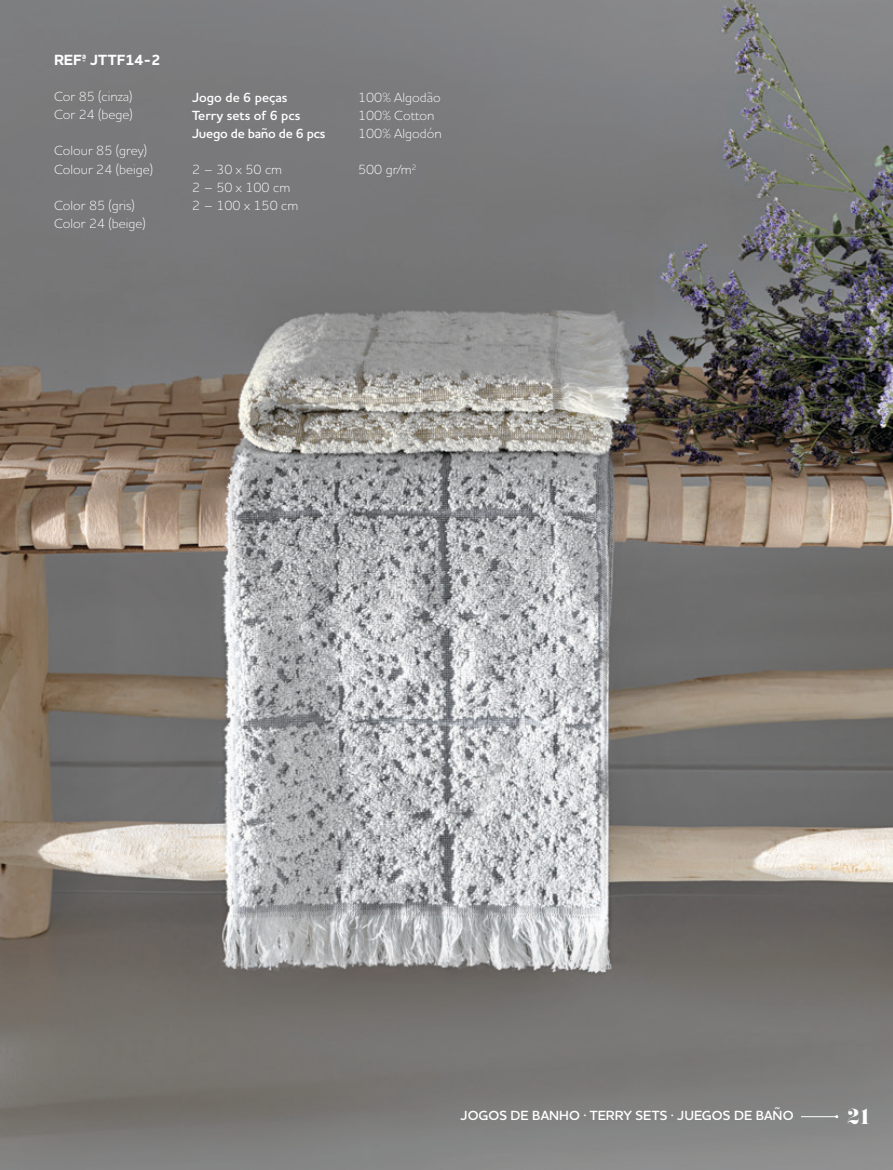
<style>
.page{position:relative;width:893px;height:1170px;background:#fff}
.page>*{position:absolute;margin:0;border:0;box-sizing:border-box;transform-origin:0 0}
.t1{font:21px "Pistilli";color:#fff}
.t2{font:700 15px "Houschka Pro";color:#fff}
.t3{font:300 13.5px/18px "Houschka Pro";color:#fff}
.t4{font:600 13.5px/18px "Houschka Pro";color:#fff}
</style>
<div class="page">
<img style="left:0;top:0;width:893px;height:1169px">
<hr style="left:801px;top:1116px;width:36px;height:1px;background:#fff">
<svg style="left:835px;top:1114px;width:4px;height:4px"></svg>
<p class="t2" style="left:54px;top:51px;width:108px">REFª JTTF14-2</p>
<p class="t3" style="left:54px;top:88px;width:80px">Cor 85 (cinza)<br>Cor 24 (bege)</p>
<p class="t3" style="left:54px;top:142px;width:101px">Colour 85 (grey)<br>Colour 24 (beige)</p>
<p class="t3" style="left:54px;top:196px;width:93px">Color 85 (gris)<br>Color 24 (beige)</p>
<p class="t4" style="left:192px;top:89px;width:135px">Jogo de 6 peças<br>Terry sets of 6 pcs<br>Juego de baño de 6 pcs</p>
<p class="t3" style="left:192px;top:160px;width:108px">2 – 30 x 50 cm<br>2 – 50 x 100 cm<br>2 – 100 x 150 cm</p>
<p class="t3" style="left:358px;top:88px;width:85px">100% Algodão<br>100% Cotton<br>100% Algodón</p>
<p class="t3" style="left:358px;top:160px;width:60px">500 gr/m<sup>2</sup></p>
<p class="t4" style="left:461px;top:1106px;width:334px">JOGOS DE BANHO · TERRY SETS · JUEGOS DE BAÑO</p>
<h1 class="t1" style="left:847px;top:1102px;width:26px">21</h1>
</div>
